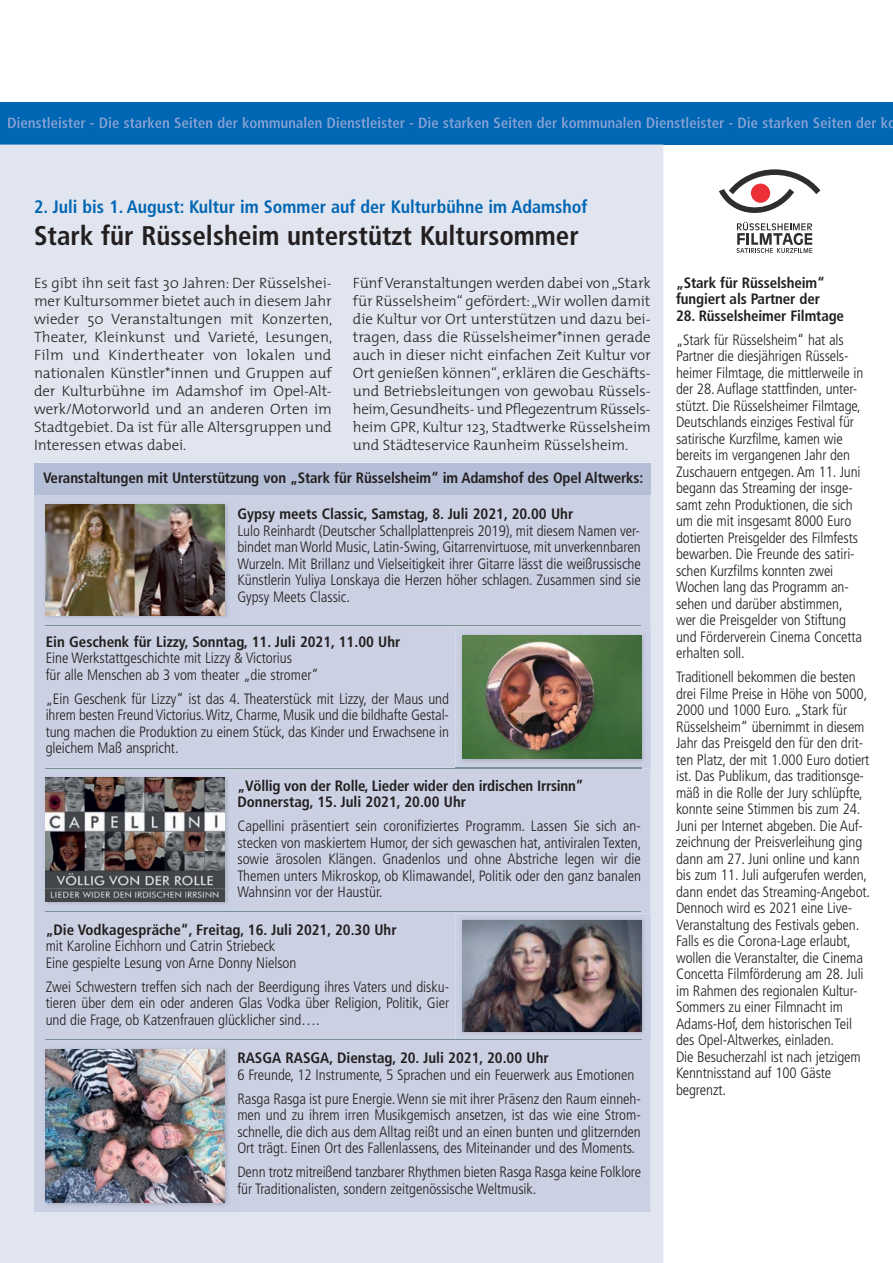
<style>
.page{position:relative;width:893px;height:1263px;background:#fff}
.page>*{position:absolute;margin:0;border:0;box-sizing:border-box;transform-origin:0 0}
.t1{font:700 condensed 27px "Frutiger";color:#231f20}
.t2{font:700 condensed 18px "Frutiger";color:#0166b3}
.t3{font:300 condensed 15px/16.5px "Frutiger";letter-spacing:-.01em;color:#231f20}
.t4{font:300 15px/18px "The Mix";letter-spacing:-.005em;color:#231f20;text-align:justify}
.t5{font:700 condensed 15px/16.5px "Frutiger";letter-spacing:-.01em;color:#231f20}
</style>
<div class="page">
<div style="left:0;top:102px;width:893px;height:43px;background:#0166b3"></div>
<div style="left:0;top:145px;width:663px;height:1118px;background:#e1e5ef"></div>
<svg style="left:719px;top:169px;width:101px;height:84px"></svg>
<div style="left:34px;top:495px;width:617px;height:717px;background:#cbd0e2"></div>
<div style="left:34px;top:463px;width:617px;height:32px;background:#b5bed7"></div>
<img style="left:456px;top:913px;width:196px;height:128px">
<img style="left:462px;top:920px;width:179px;height:111px">
<img style="left:39px;top:1043px;width:195px;height:170px">
<img style="left:46px;top:1049px;width:178px;height:154px">
<img style="left:39px;top:498px;width:195px;height:127px">
<img style="left:46px;top:505px;width:178px;height:110px">
<img style="left:456px;top:629px;width:196px;height:139px">
<img style="left:462px;top:635px;width:179px;height:124px">
<img style="left:39px;top:771px;width:195px;height:140px">
<img style="left:46px;top:778px;width:178px;height:123px">
<hr style="left:46px;top:768px;width:410px;height:1px;background:#7a9292">
<img style="left:456px;top:768px;width:185px;height:1px">
<hr style="left:46px;top:911px;width:595px;height:1px;background:#7a9292">
<hr style="left:46px;top:1039px;width:410px;height:1px;background:#7a9292">
<img style="left:456px;top:1039px;width:185px;height:1px">
<hr style="left:46px;top:626px;width:595px;height:1px;background:#7a9292">
<p class="t2" style="left:34px;top:200px;width:555px">2. Juli bis 1. August: Kultur im Sommer auf der Kulturbühne im Adamshof</p>
<h1 class="t1" style="left:34px;top:225px;width:546px">Stark für Rüsselsheim unterstützt Kultursommer</h1>
<p class="t4" style="left:34px;top:273px;width:300px">Es gibt ihn seit fast 30 Jahren: Der Rüsselshei&shy;mer Kultursommer bietet auch in diesem Jahr wieder 50 Veranstaltungen mit Konzerten, Theater, Kleinkunst und Varieté, Lesungen, Film und Kindertheater von lokalen und nationalen Künstler*innen und Gruppen auf der Kulturbühne im Adamshof im Opel-Alt&shy;werk/Motorworld und an anderen Orten im Stadtgebiet. Da ist für alle Altersgruppen und Interessen etwas dabei.</p>
<p class="t4" style="left:353px;top:273px;width:299px">Fünf Veranstaltungen werden dabei von „Stark für Rüsselsheim“ gefördert: „Wir wollen damit die Kultur vor Ort unterstützen und dazu bei&shy;tragen, dass die Rüsselsheimer*innen gerade auch in dieser nicht einfachen Zeit Kultur vor Ort genießen können“, erklären die Geschäfts&shy;und Betriebsleitungen von gewobau Rüssels&shy;heim, Gesundheits- und Pflegezentrum Rüssels&shy;heim GPR, Kultur 123, Stadtwerke Rüsselsheim und Städteservice Raunheim Rüsselsheim.</p>
<p class="t5" style="left:676px;top:275px;width:150px">„Stark für Rüsselsheim“ fungiert als Partner der</p>
<p class="t5" style="left:676px;top:308px;width:169px">28. Rüsselsheimer Filmtage</p>
<p class="t3" style="left:676px;top:332px;width:189px">„Stark für Rüsselsheim“ hat als<br>Partner die diesjährigen Rüssels&shy;heimer Filmtage, die mittlerweile in der 28. Auflage stattfinden, unter&shy;stützt. Die Rüsselsheimer Filmtage,<br>Deutschlands einziges Festival für satirische Kurzfilme, kamen wie bereits im vergangenen Jahr den<br>Zuschauern entgegen. Am 11. Juni begann das Streaming der insge&shy;samt zehn Produktionen, die sich um die mit insgesamt 8000 Euro dotierten Preisgelder des Filmfests bewarben. Die Freunde des satiri&shy;schen Kurzfilms konnten zwei<br>Wochen lang das Programm an&shy;sehen und darüber abstimmen, wer die Preisgelder von Stiftung und Förderverein Cinema Concetta erhalten soll.</p>
<p class="t3" style="left:676px;top:670px;width:196px">Traditionell bekommen die besten drei Filme Preise in Höhe von 5000, 2000 und 1000 Euro. „Stark für Rüsselsheim“ übernimmt in diesem Jahr das Preisgeld den für den drit&shy;ten Platz, der mit 1.000 Euro dotiert ist. Das Publikum, das traditionsge&shy;mäß in die Rolle der Jury schlüpfte, konnte seine Stimmen bis zum 24.<br>Juni per Internet abgeben. Die Auf&shy;zeichnung der Preisverleihung ging dann am 27. Juni online und kann bis zum 11. Juli aufgerufen werden, dann endet das Streaming-Angebot.<br>Dennoch wird es 2021 eine Live-Veranstaltung des Festivals geben.<br>Falls es die Corona-Lage erlaubt, wollen die Veranstalter, die Cinema Concetta Filmförderung am 28. Juli im Rahmen des regionalen Kultur-Sommers zu einer Filmnacht im Adams-Hof, dem historischen Teil des Opel-Altwerkes, einladen.<br>Die Besucherzahl ist nach jetzigem Kenntnisstand auf 100 Gäste begrenzt.</p>
<p class="t5" style="left:43px;top:471px;width:602px">Veranstaltungen mit Unterstützung von „Stark für Rüsselsheim“ im Adamshof des Opel Altwerks:</p>
<p class="t5" style="left:237px;top:507px;width:337px">Gypsy meets Classic, Samstag, 8. Juli 2021, 20.00 Uhr</p>
<p class="t3" style="left:237px;top:523px;width:405px;text-align:justify">Lulo Reinhardt (Deutscher Schallplattenpreis 2019), mit diesem Namen ver&shy;bindet man World Music, Latin-Swing, Gitarrenvirtuose, mit unverkennbaren Wurzeln. Mit Brillanz und Vielseitigkeit ihrer Gitarre lässt die weißrussische Künstlerin Yuliya Lonskaya die Herzen höher schlagen. Zusammen sind sie Gypsy Meets Classic.</p>
<p class="t5" style="left:46px;top:634px;width:356px">Ein Geschenk für Lizzy, Sonntag, 11. Juli 2021, 11.00 Uhr</p>
<p class="t3" style="left:46px;top:651px;width:274px">Eine Werkstattgeschichte mit Lizzy &amp; Victorius<br>für alle Menschen ab 3 vom theater „die stromer”</p>
<p class="t3" style="left:46px;top:691px;width:405px;text-align:justify">„Ein Geschenk für Lizzy“ ist das 4. Theaterstück mit Lizzy, der Maus und ihrem besten Freund Victorius. Witz, Charme, Musik und die bildhafte Gestal&shy;tung machen die Produktion zu einem Stück, das Kinder und Erwachsene in gleichem Maß anspricht.</p>
<p class="t5" style="left:237px;top:778px;width:348px">„Völlig von der Rolle, Lieder wider den irdischen Irrsinn”<br>Donnerstag, 15. Juli 2021, 20.00 Uhr</p>
<p class="t3" style="left:237px;top:819px;width:405px;text-align:justify">Capellini präsentiert sein coronifiziertes Programm. Lassen Sie sich an&shy;stecken von maskiertem Humor, der sich gewaschen hat, antiviralen Texten, sowie ärosolen Klängen. Gnadenlos und ohne Abstriche legen wir die Themen unters Mikroskop, ob Klimawandel, Politik oder den ganz banalen Wahnsinn vor der Haustür.</p>
<p class="t5" style="left:46px;top:922px;width:352px">„Die Vodkagespräche“, Freitag, 16. Juli 2021, 20.30 Uhr</p>
<p class="t3" style="left:46px;top:939px;width:252px">mit Karoline Eichhorn und Catrin Striebeck<br>Eine gespielte Lesung von Arne Donny Nielson</p>
<p class="t3" style="left:46px;top:979px;width:405px;text-align:justify">Zwei Schwestern treffen sich nach der Beerdigung ihres Vaters und disku&shy;tieren über dem ein oder anderen Glas Vodka über Religion, Politik, Gier und die Frage, ob Katzenfrauen glücklicher sind….</p>
<p class="t5" style="left:237px;top:1051px;width:313px">RASGA RASGA, Dienstag, 20. Juli 2021, 20.00 Uhr</p>
<p class="t3" style="left:237px;top:1064px;width:405px;line-height:24px">6 Freunde, 12 Instrumente, 5 Sprachen und ein Feuerwerk aus Emotionen<br>Rasga Rasga ist pure Energie. Wenn sie mit ihrer Präsenz den Raum einneh-</p>
<p class="t3" style="left:237px;top:1108px;width:405px;text-align:justify">men und zu ihrem irren Musikgemisch ansetzen, ist das wie eine Strom&shy;schnelle, die dich aus dem Alltag reißt und an einen bunten und glitzernden Ort trägt. Einen Ort des Fallenlassens, des Miteinander und des Moments.</p>
<p class="t3" style="left:237px;top:1165px;width:405px">Denn trotz mitreißend tanzbarer Rhythmen bieten Rasga Rasga keine Folklore für Traditionalisten, sondern zeitgenössische Weltmusik.</p>
</div>
